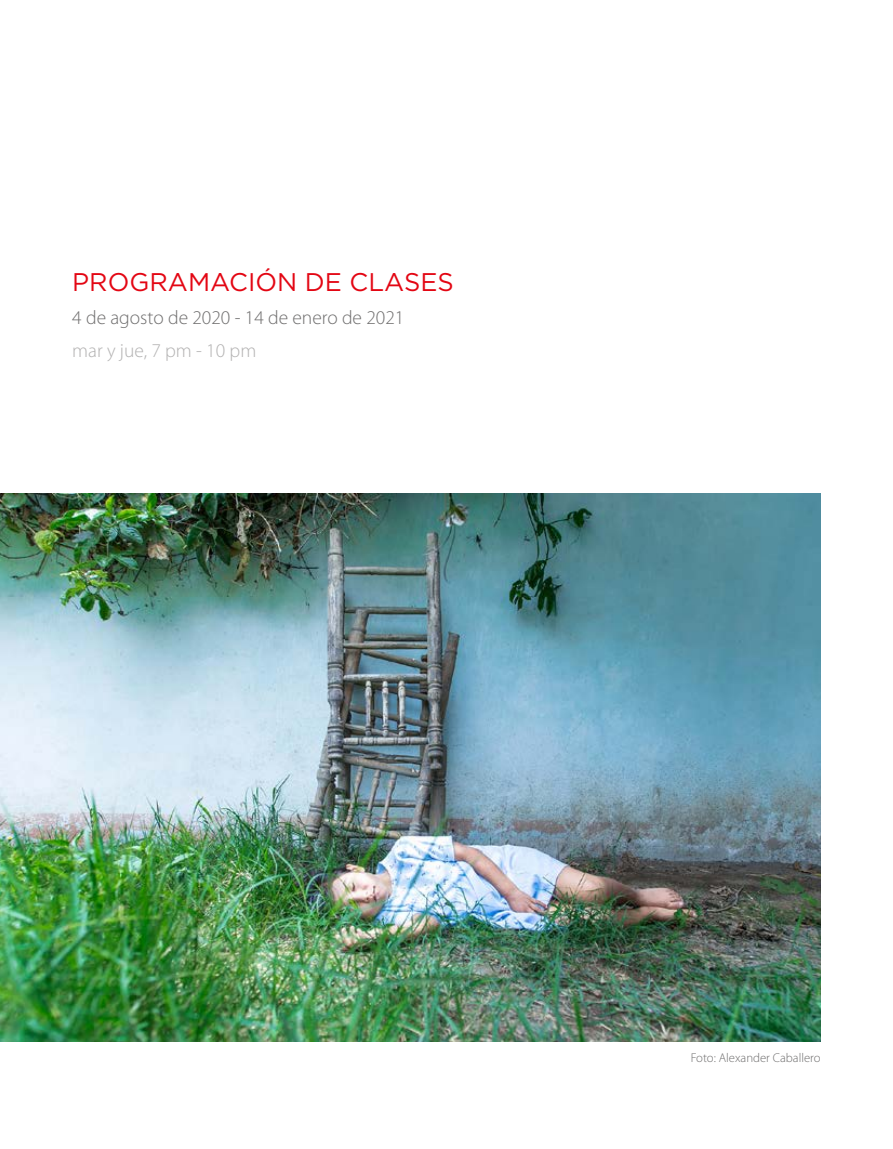
<style>
.page{position:relative;width:893px;height:1149px;background:#fff}
.page>*{position:absolute;margin:0;border:0;box-sizing:border-box;transform-origin:0 0}
.t1{font:25.5px "Gotham";color:#e30613}
.t2{font:300 19.5px "Myriad Pro";color:#706f6f}
.t3{font:300 19.5px "Myriad Pro";color:#b3b2b2}
.t4{font:300 12.75px "Myriad Pro";color:#706f6f}
</style>
<div class="page">
<img style="left:0;top:493px;width:821px;height:547px">
<h1 class="t1" style="left:72px;top:265px;width:383px">PROGRAMACIÓN DE CLASES</h1>
<p class="t2" style="left:72px;top:306px;width:334px">4 de agosto de 2020 - 14 de enero de 2021</p>
<p class="t3" style="left:72px;top:339px;width:186px">mar y jue, 7 pm - 10 pm</p>
<p class="t4" style="left:691px;top:1049px;width:131px">Foto: Alexander Caballero</p>
</div>
